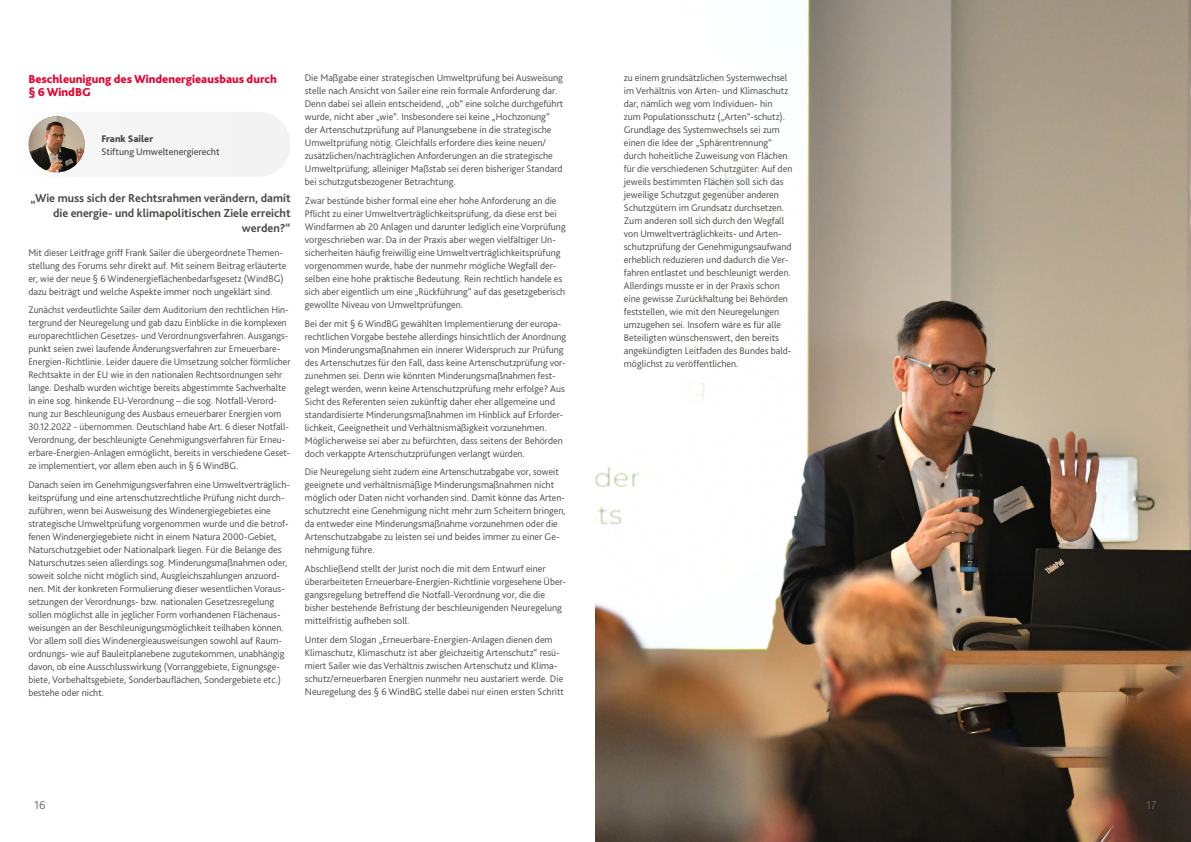
<style>
.page{position:relative;width:1191px;height:842px;background:#fff}
.page>*{position:absolute;margin:0;border:0;box-sizing:border-box;transform-origin:0 0}
.t1{font:700 12px/15px "Bliss Pro";color:#494643;text-align:right}
.t2{font:800 12px/13px "Bliss Pro";color:#e4032e}
.t3{font:300 12px "Bliss Pro";color:#67605d}
.t4{font:300 10px/13px "Bliss Pro";color:#494643}
.t5{font:10px "Bliss Pro";color:#494643}
.t6{font:800 10px "Bliss Pro";color:#494643}
</style>
<div class="page">
<img style="left:595px;top:0;width:596px;height:842px">
<div style="left:595px;top:0;width:207px;height:442px;background:#fff"></div>
<div style="left:28px;top:112px;width:262px;height:65px;background:#f5f5f5"></div>
<img style="left:29px;top:116px;width:56px;height:56px;border-radius:28px">
<p class="t2" style="left:28px;top:72px;width:250px">Beschleunigung des Windenergieausbaus durch § 6 WindBG</p>
<p class="t4" style="left:305px;top:71px;width:260px">Die Maßgabe einer strategischen Umweltprüfung bei Ausweisung stelle nach Ansicht von Sailer eine rein formale Anforderung dar.<br>Denn dabei sei allein entscheidend, „ob“ eine solche durchgeführt wurde, nicht aber „wie“. Insbesondere sei keine „Hochzonung“ der Artenschutzprüfung auf Planungsebene in die strategische Umweltprüfung nötig. Gleichfalls erfordere dies keine neuen/ zusätzlichen/nachträglichen Anforderungen an die strategische Umweltprüfung; alleiniger Maßstab sei deren bisheriger Standard bei schutzgutsbezogener Betrachtung.</p>
<p class="t4" style="left:305px;top:194px;width:262px">Zwar bestünde bisher formal eine eher hohe Anforderung an die Pflicht zu einer Umweltverträglichkeitsprüfung, da diese erst bei Windfarmen ab 20 Anlagen und darunter lediglich eine Vorprüfung vorgeschrieben war. Da in der Praxis aber wegen vielfältiger Un&shy;sicherheiten häufig freiwillig eine Umweltverträglichkeitsprüfung vorgenommen wurde, habe der nunmehr mögliche Wegfall der&shy;selben eine hohe praktische Bedeutung. Rein rechtlich handele es sich aber eigentlich um eine „Rückführung“ auf das gesetzgeberisch gewollte Niveau von Umweltprüfungen.</p>
<p class="t4" style="left:305px;top:317px;width:263px">Bei der mit § 6 WindBG gewählten Implementierung der europa&shy;rechtlichen Vorgabe bestehe allerdings hinsichtlich der Anordnung von Minderungsmaßnahmen ein innerer Widerspruch zur Prüfung des Artenschutzes für den Fall, dass keine Artenschutzprüfung vor&shy;zunehmen sei. Denn wie könnten Minderungsmaßnahmen fest&shy;gelegt werden, wenn keine Artenschutzprüfung mehr erfolge? Aus Sicht des Referenten seien zukünftig daher eher allgemeine und standardisierte Minderungsmaßnahmen im Hinblick auf Erforder&shy;lichkeit, Geeignetheit und Verhältnismäßigkeit vorzunehmen.<br>Möglicherweise sei aber zu befürchten, dass seitens der Behörden doch verkappte Artenschutzprüfungen verlangt würden.</p>
<p class="t4" style="left:305px;top:465px;width:262px">Die Neuregelung sieht zudem eine Artenschutzabgabe vor, soweit geeignete und verhältnismäßige Minderungsmaßnahmen nicht möglich oder Daten nicht vorhanden sind. Damit könne das Arten&shy;schutzrecht eine Genehmigung nicht mehr zum Scheitern bringen, da entweder eine Minderungsmaßnahme vorzunehmen oder die Artenschutzabgabe zu leisten sei und beides immer zu einer Ge&shy;nehmigung führe.</p>
<p class="t4" style="left:305px;top:562px;width:263px">Abschließend stellt der Jurist noch die mit dem Entwurf einer überarbeiteten Erneuerbare-Energien-Richtlinie vorgesehene Über&shy;gangsregelung betreffend die Notfall-Verordnung vor, die die bisher bestehende Befristung der beschleunigenden Neuregelung mittelfristig aufheben soll.</p>
<p class="t4" style="left:305px;top:633px;width:261px">Unter dem Slogan „Erneuerbare-Energien-Anlagen dienen dem Klimaschutz, Klimaschutz ist aber gleichzeitig Artenschutz“ resü&shy;miert Sailer wie das Verhältnis zwischen Artenschutz und Klima&shy;schutz/erneuerbaren Energien nunmehr neu austariert werde. Die Neuregelung des § 6 WindBG stelle dabei nur einen ersten Schritt</p>
<p class="t6" style="left:101px;top:132px;width:53px">Frank Sailer</p>
<p class="t5" style="left:101px;top:145px;width:120px">Stiftung Umweltenergierecht</p>
<p class="t1" style="left:31px;top:190px;width:261px">„Wie muss sich der Rechtsrahmen verändern, damit die energie- und klimapolitischen Ziele erreicht werden?“</p>
<p class="t4" style="left:28px;top:246px;width:260px">Mit dieser Leitfrage griff Frank Sailer die übergeordnete Themen&shy;stellung des Forums sehr direkt auf. Mit seinem Beitrag erläuterte er, wie der neue § 6 Windenergieflächenbedarfsgesetz (WindBG) dazu beiträgt und welche Aspekte immer noch ungeklärt sind.</p>
<p class="t4" style="left:28px;top:303px;width:264px">Zunächst verdeutlichte Sailer dem Auditorium den rechtlichen Hin&shy;tergrund der Neuregelung und gab dazu Einblicke in die komplexen europarechtlichen Gesetzes- und Verordnungsverfahren. Ausgangs&shy;punkt seien zwei laufende Änderungsverfahren zur Erneuerbare-Energien-Richtlinie. Leider dauere die Umsetzung solcher förmlicher Rechtsakte in der EU wie in den nationalen Rechtsordnungen sehr lange. Deshalb wurden wichtige bereits abgestimmte Sachverhalte in eine sog. hinkende EU-Verordnung – die sog. Notfall-Verord&shy;nung zur Beschleunigung des Ausbaus erneuerbarer Energien vom 30.12.2022 - übernommen. Deutschland habe Art. 6 dieser Notfall-Verordnung, der beschleunigte Genehmigungsverfahren für Erneu&shy;erbare-Energien-Anlagen ermöglicht, bereits in verschiedene Geset&shy;ze implementiert, vor allem eben auch in § 6 WindBG.</p>
<p class="t4" style="left:28px;top:478px;width:263px">Danach seien im Genehmigungsverfahren eine Umweltverträglich&shy;keitsprüfung und eine artenschutzrechtliche Prüfung nicht durch&shy;zuführen, wenn bei Ausweisung des Windenergiegebietes eine strategische Umweltprüfung vorgenommen wurde und die betrof&shy;fenen Windenergiegebiete nicht in einem Natura 2000-Gebiet, Naturschutzgebiet oder Nationalpark liegen. Für die Belange des Naturschutzes seien allerdings sog. Minderungsmaßnahmen oder, soweit solche nicht möglich sind, Ausgleichszahlungen anzuord&shy;nen. Mit der konkreten Formulierung dieser wesentlichen Voraus&shy;setzungen der Verordnungs- bzw. nationalen Gesetzesregelung sollen möglichst alle in jeglicher Form vorhandenen Flächenaus&shy;weisungen an der Beschleunigungsmöglichkeit teilhaben können.<br>Vor allem soll dies Windenergieausweisungen sowohl auf Raum&shy;ordnungs- wie auf Bauleitplanebene zugutekommen, unabhängig davon, ob eine Ausschlusswirkung (Vorranggebiete, Eignungsge&shy;biete, Vorbehaltsgebiete, Sonderbauflächen, Sondergebiete etc.) bestehe oder nicht.</p>
<p class="t4" style="left:624px;top:71px;width:170px">zu einem grundsätzlichen Systemwechsel im Verhältnis von Arten- und Klimaschutz dar, nämlich weg vom Individuen- hin<br>zum Populationsschutz („Arten“-schutz).<br>Grundlage des Systemwechsels sei zum einen die Idee der „Sphärentrennung“ durch hoheitliche Zuweisung von Flächen für die verschiedenen Schutzgüter: Auf den jeweils bestimmten Flächen soll sich das jeweilige Schutzgut gegenüber anderen Schutzgütern im Grundsatz durchsetzen.<br>Zum anderen soll sich durch den Wegfall von Umweltverträglichkeits- und Arten&shy;schutzprüfung der Genehmigungsaufwand erheblich reduzieren und dadurch die Ver&shy;fahren entlastet und beschleunigt werden.<br>Allerdings musste er in der Praxis schon eine gewisse Zurückhaltung bei Behörden feststellen, wie mit den Neuregelungen umzugehen sei. Insofern wäre es für alle Beteiligten wünschenswert, den bereits angekündigten Leitfaden des Bundes bald&shy;möglichst zu veröffentlichen.</p>
<p class="t3" style="left:34px;top:798px;width:13px">16</p>
<p class="t3" style="left:1146px;top:798px;width:12px">17</p>
</div>
